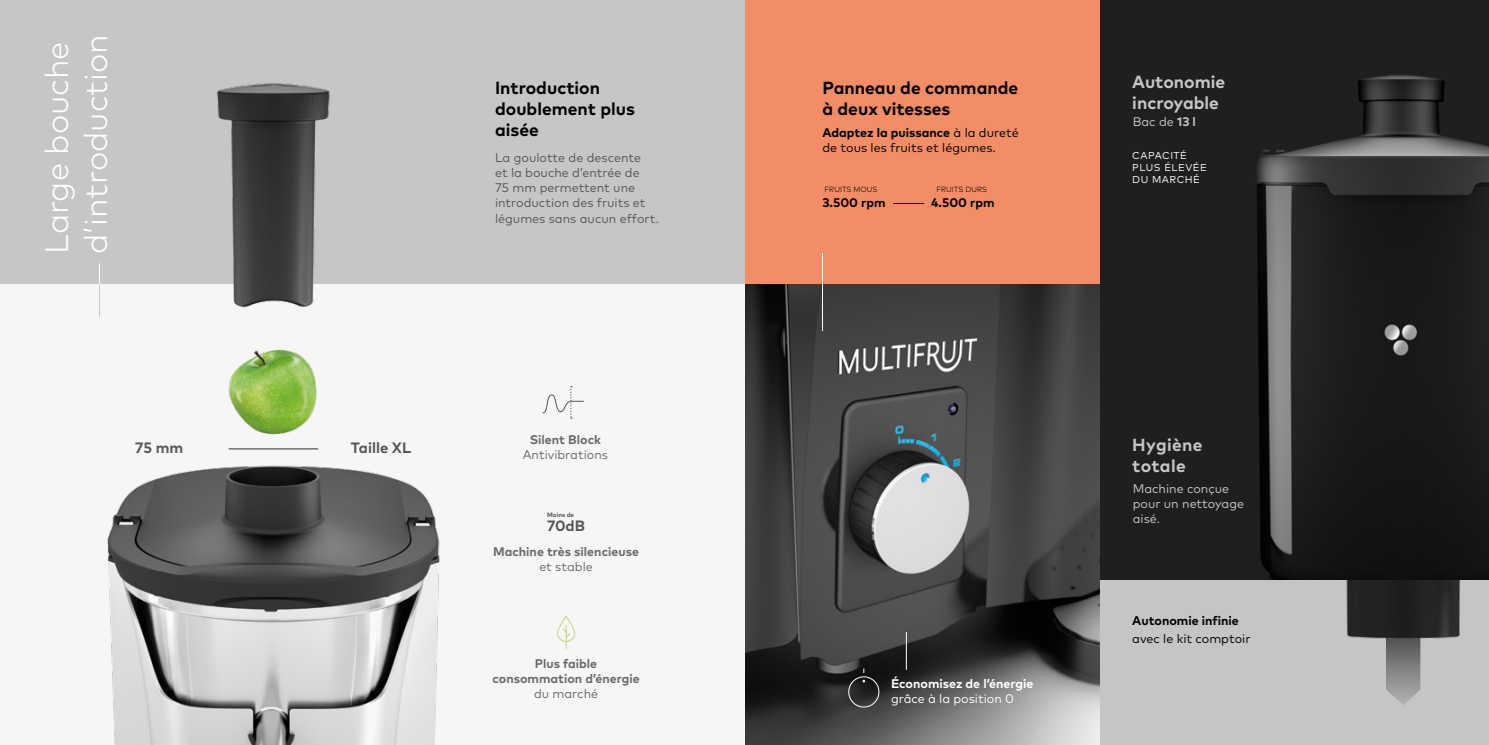
<style>
.page{position:relative;width:1489px;height:745px;background:#fff}
.page>*{position:absolute;margin:0;border:0;box-sizing:border-box;transform-origin:0 0}
.t1{font:300 32.5px/39px "Mark Pro";color:#fff}
.t2{font:700 17.5px/21px "Mark Pro";color:#000}
.t3{font:700 17.5px/21px "Mark Pro";color:#c6c6c6}
.t4{font:700 17.5px/21px "Mark Pro";letter-spacing:.02em;color:#c6c6c6}
.t5{font:700 15px "Mark Pro";color:#575756}
.t6{font:700 14.88px "Mark Pro";color:#575756}
.t7{font:12.5px/15px "Mark Pro";color:#575756}
.t8{font:12.5px/15px "Mark Pro";color:#000}
.t9{font:700 12.5px/15px "Mark Pro";color:#6b6a69;text-align:center}
.t10{font:12.5px/15px "Mark Pro";color:#c6c6c6}
.t11{font:700 12.5px "Mark Pro";color:#000}
.t12{font:12.5px "Mark Pro";color:#6b6a69}
.t13{font:700 12.5px "Mark Pro";color:#fff}
.t14{font:12.5px "Mark Pro";color:#fff}
.t15{font:10px "Mark Pro";letter-spacing:.05em;color:#fff}
.t16{font:300 7.5px "Mark Pro";color:#000}
.t17{font:700 6.25px "Mark Pro";color:#575756}
.s1{font-weight:700}
</style>
<div class="page">
<div style="left:744px;top:0;width:356px;height:618px;background:#f28d65"></div>
<img style="left:744px;top:284px;width:356px;height:460px">
<hr style="left:905px;top:631px;width:1px;height:38px;background:#fff">
<svg style="left:848px;top:668px;width:31px;height:39px"></svg>
<hr style="left:893px;top:203px;width:30px;height:1px;background:#000">
<img style="left:1100px;top:0;width:388px;height:579px">
<div style="left:1100px;top:579px;width:388px;height:165px;background:#c5c5c5"></div>
<svg style="left:1385px;top:638px;width:35px;height:66px;background:#878686"></svg>
<img style="left:1341px;top:579px;width:123px;height:59px">
<hr style="left:822px;top:253px;width:1px;height:78px;background:#fff">
<div style="left:0;top:0;width:744px;height:284px;background:#c6c6c6"></div>
<div style="left:0;top:284px;width:744px;height:460px;background:#f6f6f6"></div>
<img style="left:99px;top:83px;width:341px;height:661px">
<hr style="left:229px;top:448px;width:89px;height:1px;background:#575756">
<hr style="left:99px;top:263px;width:1px;height:32px;background:#fff">
<hr style="left:99px;top:284px;width:1px;height:32px;background:#c6c6c6">
<svg style="left:542px;top:386px;width:42px;height:32px"></svg>
<svg style="left:557px;top:616px;width:18px;height:33px"></svg>
<p class="t1" style="left:35px;top:254px;width:221px;rotate:-90deg">Large bouche d’introduction</p>
<p class="t5" style="left:135px;top:435px;width:50px">75 mm</p>
<p class="t2" style="left:495px;top:76px;width:141px">Introduction doublement plus aisée</p>
<p class="t7" style="left:495px;top:149px;width:165px">La goulotte de descente<br>et la bouche d’entrée de<br>75 mm permettent une introduction des fruits et légumes sans aucun effort.</p>
<p class="t5" style="left:351px;top:435px;width:62px">Taille XL</p>
<p class="t9" style="left:530px;top:430px;width:73px">Silent Block</p>
<p class="t12" style="left:522px;top:445px;width:87px">Antivibrations</p>
<p class="t17" style="left:547px;top:510px;width:28px">Moins de</p>
<p class="t6" style="left:547px;top:514px;width:39px">70dB</p>
<p class="t9" style="left:493px;top:542px;width:147px">Machine très silencieuse</p>
<p class="t12" style="left:539px;top:556px;width:55px">et stable</p>
<p class="t9" style="left:492px;top:654px;width:149px">Plus faible consommation d’énergie</p>
<p class="t12" style="left:534px;top:684px;width:66px">du marché</p>
<p class="t2" style="left:822px;top:76px;width:197px">Panneau de commande à deux vitesses</p>
<p class="t8" style="left:822px;top:124px;width:198px"><span class="s1">Adaptez la puissance</span> à la dureté de tous les fruits et légumes.</p>
<p class="t16" style="left:824px;top:183px;width:55px">FRUITS MOUS</p>
<p class="t16" style="left:936px;top:183px;width:52px">FRUITS DURS</p>
<p class="t11" style="left:822px;top:192px;width:65px">3.500 rpm</p>
<p class="t11" style="left:931px;top:192px;width:65px">4.500 rpm</p>
<p class="t13" style="left:891px;top:673px;width:144px">Économisez de l’énergie</p>
<p class="t14" style="left:891px;top:689px;width:125px">grâce à la position 0</p>
<p class="t3" style="left:1132px;top:69px;width:94px">Autonomie incroyable</p>
<p class="t10" style="left:1132px;top:113px;width:65px">Bac de <span class="s1">13 l</span></p>
<p class="t15" style="left:1132px;top:148px;width:56px">CAPACITÉ</p>
<p class="t15" style="left:1132px;top:160px;width:76px">PLUS ÉLEVÉE</p>
<p class="t15" style="left:1132px;top:172px;width:69px">DU MARCHÉ</p>
<p class="t4" style="left:1132px;top:432px;width:72px">Hygiène totale</p>
<p class="t10" style="left:1132px;top:479px;width:113px">Machine conçue pour un nettoyage aisé.</p>
<p class="t11" style="left:1132px;top:610px;width:108px">Autonomie infinie</p>
<p class="t8" style="left:1132px;top:629px;width:120px">avec le kit comptoir</p>
</div>
